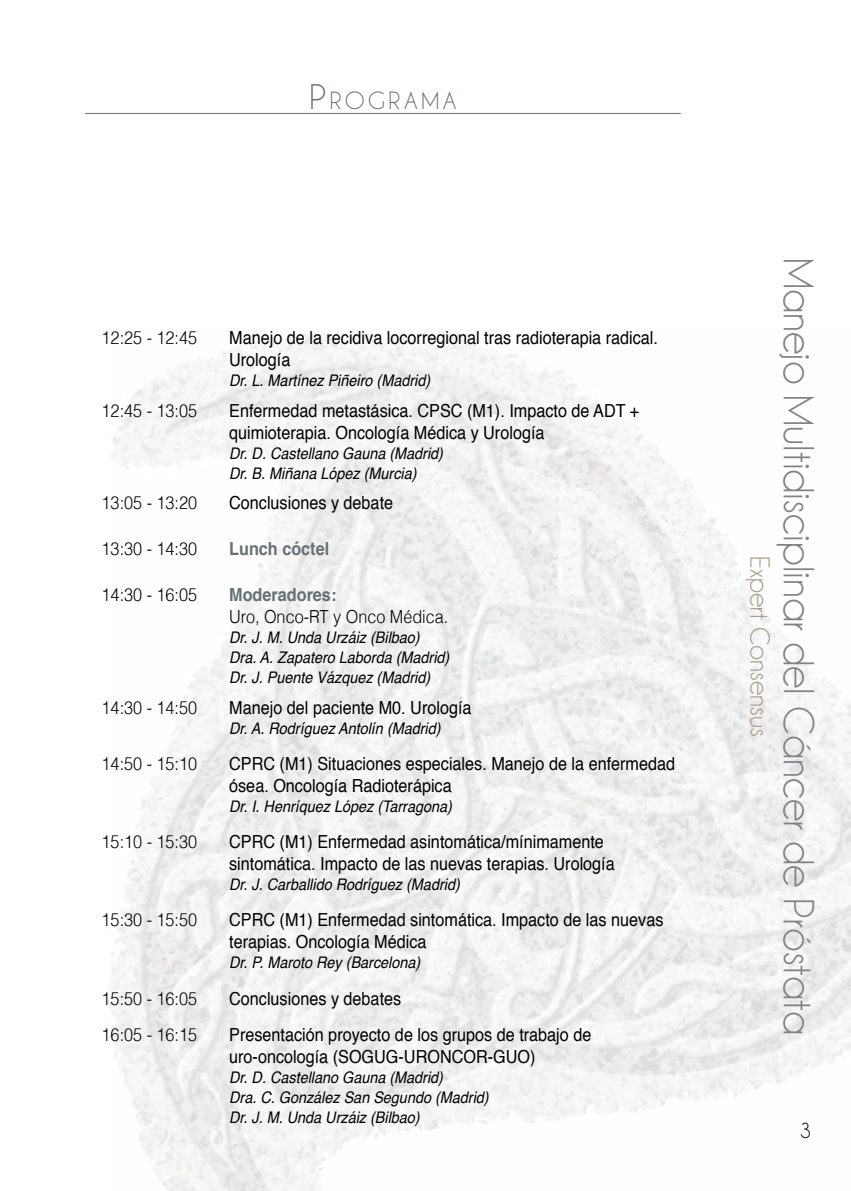
<style>
.page{position:relative;width:851px;height:1191px;background:#fff}
.page>*{position:absolute;margin:0;border:0;box-sizing:border-box;transform-origin:0 0}
.t1{font:44px "Champagne&Limousines";color:#808285}
.t2{font:28px "Champagne&Limousines";color:#a69984}
.t3{font:25.2px "Champagne&Limousines";letter-spacing:.145em;color:#647072}
.t4{font:22px "Champagne&Limousines";color:#000}
.t5{font:18px/22px "Helvetica";color:#000;scale:.9 1}
.t6{font:300 18px "Helvetica";color:#000;scale:.9 1}
.t7{font:700 18px "Helvetica";color:#647072;scale:.9 1}
.t8{font:italic 16px/20px "Helvetica";color:#000;scale:.9 1}
.s1{font-size:36px}
.s2{font-weight:700;color:#647072}
</style>
<div class="page">
<hr style="left:85px;top:113px;width:595px;height:1px;background:#647072">
<h3 class="t3" style="left:309px;top:86px;width:148px"><span class="s1">P</span>ROGRAMA</h3>
<p class="t6" style="left:102px;top:323px;width:108px">12:25 - 12:45</p>
<p class="t5" style="left:229px;top:326px;width:478px">Manejo de la recidiva locorregional tras radioterapia radical.<br>Urología</p>
<p class="t8" style="left:229px;top:371px;width:225px">Dr. L. Martínez Piñeiro (Madrid)</p>
<p class="t6" style="left:102px;top:396px;width:108px">12:45 - 13:05</p>
<p class="t5" style="left:229px;top:399px;width:457px">Enfermedad metastásica. CPSC (M1). Impacto de ADT + quimioterapia. Oncología Médica y Urología</p>
<p class="t8" style="left:229px;top:443px;width:239px">Dr. D. Castellano Gauna (Madrid)<br>Dr. B. Miñana López (Murcia)</p>
<p class="t6" style="left:102px;top:488px;width:108px">13:05 - 13:20</p>
<p class="t5" style="left:229px;top:491px;width:184px">Conclusiones y debate</p>
<p class="t6" style="left:102px;top:534px;width:108px">13:30 - 14:30</p>
<p class="t7" style="left:229px;top:532px;width:113px">Lunch cóctel</p>
<p class="t6" style="left:102px;top:580px;width:132px">14:30 - 16:05 <span class="s2">M</span></p>
<p class="t7" style="left:243px;top:578px;width:106px">oderadores:</p>
<p class="t6" style="left:229px;top:602px;width:245px">Uro, Onco-RT y Onco Médica.</p>
<p class="t8" style="left:229px;top:628px;width:246px">Dr. J. M. Unda Urzáiz (Bilbao)<br>Dra. A. Zapatero Laborda (Madrid)<br>Dr. J. Puente Vázquez (Madrid)</p>
<p class="t6" style="left:102px;top:693px;width:108px">14:30 - 14:50</p>
<p class="t5" style="left:229px;top:696px;width:271px">Manejo del paciente M0. Urología</p>
<p class="t8" style="left:229px;top:718px;width:236px">Dr. A. Rodríguez Antolín (Madrid)</p>
<p class="t6" style="left:102px;top:749px;width:108px">14:50 - 15:10</p>
<p class="t5" style="left:229px;top:752px;width:497px">CPRC (M1) Situaciones especiales. Manejo de la enfermedad ósea. Oncología Radioterápica</p>
<p class="t8" style="left:229px;top:796px;width:249px">Dr. I. Henríquez López (Tarragona)</p>
<p class="t6" style="left:102px;top:827px;width:108px">15:10 - 15:30</p>
<p class="t5" style="left:229px;top:830px;width:430px">CPRC (M1) Enfermedad asintomática/mínimamente sintomática. Impacto de las nuevas terapias. Urología</p>
<p class="t8" style="left:229px;top:875px;width:258px">Dr. J. Carballido Rodríguez (Madrid)</p>
<p class="t6" style="left:102px;top:905px;width:108px">15:30 - 15:50</p>
<p class="t5" style="left:229px;top:908px;width:484px">CPRC (M1) Enfermedad sintomática. Impacto de las nuevas terapias. Oncología Médica</p>
<p class="t8" style="left:229px;top:953px;width:214px">Dr. P. Maroto Rey (Barcelona)</p>
<p class="t6" style="left:102px;top:983px;width:108px">15:50 - 16:05</p>
<p class="t5" style="left:229px;top:986px;width:193px">Conclusiones y debates</p>
<p class="t6" style="left:102px;top:1020px;width:108px">16:05 - 16:15</p>
<p class="t5" style="left:229px;top:1023px;width:404px">Presentación proyecto de los grupos de trabajo de uro-oncología (SOGUG-URONCOR-GUO)</p>
<p class="t8" style="left:229px;top:1067px;width:290px">Dr. D. Castellano Gauna (Madrid)<br>Dra. C. González San Segundo (Madrid)<br>Dr. J. M. Unda Urzáiz (Bilbao)</p>
<h1 class="t1" style="left:823px;top:258px;width:778px;rotate:90deg">Manejo Multidisciplinar del Cáncer de Próstata</h1>
<h2 class="t2" style="left:775px;top:556px;width:182px;rotate:90deg">Expert Consensus</h2>
<p class="t4" style="left:799px;top:1118px;width:13px">3</p>
</div>
